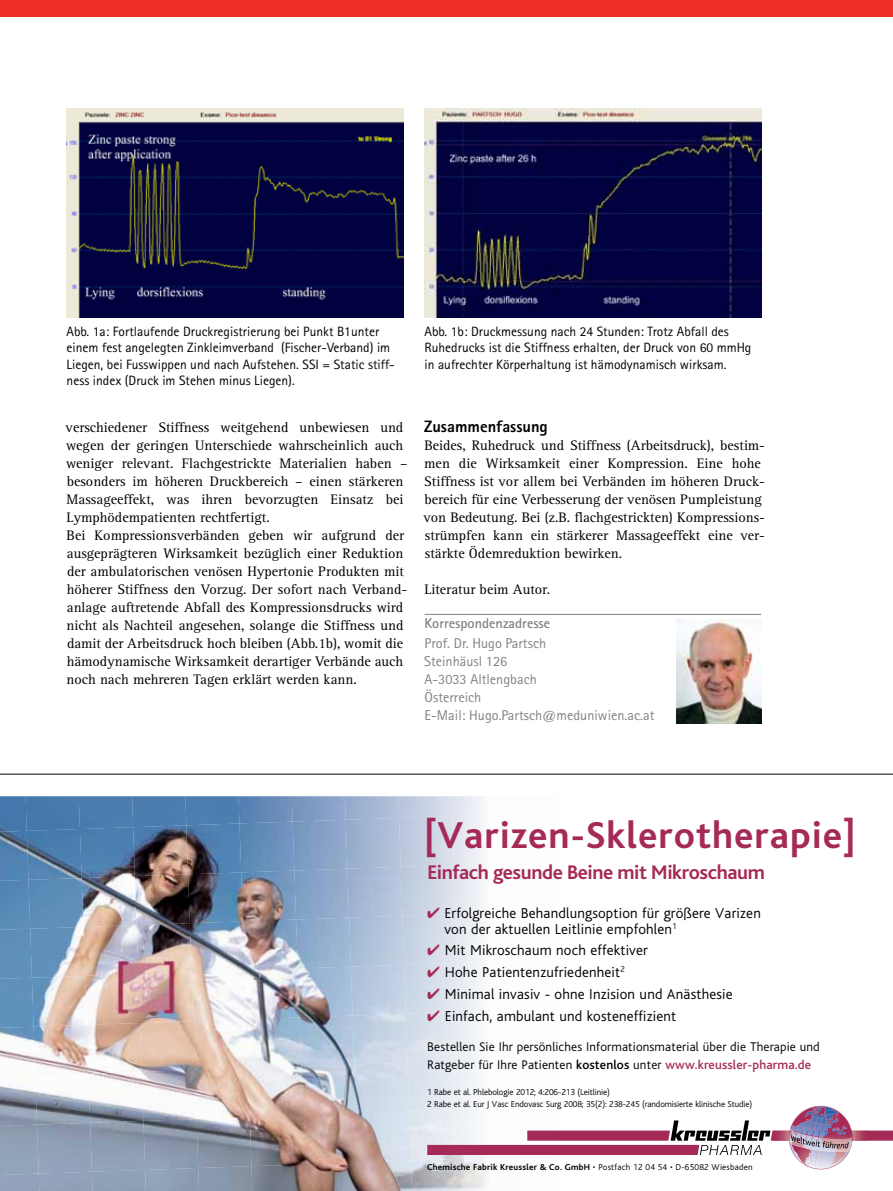
<style>
.page{position:relative;width:893px;height:1191px;background:#fff}
.page>*{position:absolute;margin:0;border:0;box-sizing:border-box;transform-origin:0 0}
.t1{font:700 39.15px "Bliss";letter-spacing:.025em;color:#a52a57}
.t2{font:700 20.7px "Bliss";letter-spacing:-.02em;color:#a52a57}
.t3{font:800 16.5px "Rotis Sans Serif Std";color:#000}
.t4{font:300 15px/15.9px "Bliss";letter-spacing:.01em;color:#000}
.t5{font:14.25px/18px "Rotis Serif Std";color:#000}
.t6{font:14.25px/18px "Rotis Sans Serif Std";color:#808285}
.t7{font:700 14.25px "Rotis Sans Serif Std";color:#808285}
.t8{font:13.5px/16.5px "Rotis Sans Serif Std";color:#000}
.t9{font:300 13.2px/17.9px "Bliss";letter-spacing:.01em;color:#000}
.t10{font:300 9px/12.1px "Bliss";letter-spacing:-.01em;color:#000}
.t11{font:700 9px "Bliss";letter-spacing:.02em;color:#000}
.s1{color:#a52a57}
.s2{font-weight:500}
.s3{font-weight:500;color:#a52a57}
.s4{font-weight:300}
</style>
<div class="page">
<div style="left:0;top:0;width:893px;height:17px;background:#ee2d29"></div>
<hr style="left:425px;top:614px;width:336px;height:1px;background:#808285">
<img style="left:676px;top:619px;width:85px;height:104px">
<div style="left:0;top:796px;width:79px;height:35px;background:#4679ac"></div>
<div style="left:79px;top:796px;width:53px;height:33px;background:#4b7dae"></div>
<div style="left:132px;top:796px;width:53px;height:31px;background:#4b7eaf"></div>
<img style="left:185px;top:796px;width:53px;height:29px">
<img style="left:238px;top:796px;width:54px;height:27px">
<img style="left:292px;top:796px;width:106px;height:25px">
<img style="left:398px;top:796px;width:53px;height:22px">
<img style="left:0;top:831px;width:27px;height:48px">
<img style="left:27px;top:829px;width:53px;height:50px">
<img style="left:80px;top:827px;width:53px;height:51px">
<img style="left:133px;top:825px;width:53px;height:51px">
<img style="left:186px;top:823px;width:53px;height:51px">
<img style="left:239px;top:821px;width:54px;height:51px">
<img style="left:293px;top:819px;width:53px;height:51px">
<img style="left:346px;top:818px;width:53px;height:50px">
<img style="left:399px;top:816px;width:53px;height:49px">
<img style="left:0;top:879px;width:28px;height:49px">
<img style="left:28px;top:878px;width:54px;height:50px">
<img style="left:82px;top:876px;width:53px;height:49px">
<img style="left:135px;top:874px;width:53px;height:51px">
<img style="left:188px;top:872px;width:53px;height:5px">
<img style="left:241px;top:870px;width:53px;height:7px">
<img style="left:294px;top:868px;width:53px;height:9px">
<img style="left:347px;top:865px;width:107px;height:50px">
<img style="left:0;top:928px;width:30px;height:49px">
<img style="left:30px;top:927px;width:53px;height:50px">
<img style="left:83px;top:925px;width:54px;height:50px">
<img style="left:137px;top:923px;width:43px;height:49px">
<img style="left:402px;top:914px;width:54px;height:50px">
<div style="left:0;top:977px;width:32px;height:49px;background:#5f91bb"></div>
<img style="left:32px;top:975px;width:53px;height:51px">
<img style="left:85px;top:974px;width:55px;height:49px">
<img style="left:140px;top:972px;width:40px;height:49px">
<img style="left:0;top:1026px;width:34px;height:37px">
<img style="left:34px;top:1024px;width:53px;height:49px">
<img style="left:87px;top:1023px;width:53px;height:50px">
<img style="left:140px;top:1021px;width:40px;height:51px">
<img style="left:0;top:1086px;width:35px;height:38px">
<img style="left:35px;top:1073px;width:53px;height:51px">
<img style="left:88px;top:1072px;width:54px;height:50px">
<img style="left:142px;top:1070px;width:38px;height:50px">
<img style="left:90px;top:1120px;width:53px;height:51px">
<img style="left:143px;top:1119px;width:37px;height:49px">
<img style="left:409px;top:1109px;width:18px;height:51px">
<div style="left:92px;top:1168px;width:88px;height:23px;background:#90a1b7"></div>
<img style="left:411px;top:1158px;width:53px;height:33px">
<img style="left:180px;top:877px;width:221px;height:314px">
<img style="left:114px;top:958px;width:64px;height:59px">
<svg style="left:427px;top:1105px;width:466px;height:64px"></svg>
<hr style="left:0;top:773px;width:893px;height:1px;background:#000">
<img style="left:67px;top:108px;width:336px;height:210px">
<img style="left:424px;top:108px;width:337px;height:210px">
<p class="t8" style="left:67px;top:323px;width:330px">Abb. 1a: Fortlaufende Druckregistrierung bei Punkt B1unter einem fest angelegten Zinkleimverband (Fischer-Verband) im Liegen, bei Fusswippen und nach Aufstehen. SSI = Static stiff&shy;ness index (Druck im Stehen minus Liegen).</p>
<p class="t8" style="left:424px;top:323px;width:328px">Abb. 1b: Druckmessung nach 24 Stunden: Trotz Abfall des<br>Ruhedrucks ist die Stiffness erhalten, der Druck von 60 mmHg in aufrechter Körperhaltung ist hämodynamisch wirksam.</p>
<p class="t5" style="left:66px;top:419px;width:343px">verschiedener Stiffness weitgehend unbewiesen und wegen der geringen Unterschiede wahrscheinlich auch weniger relevant. Flachgestrickte Materialien haben – besonders im höheren Druckbereich – einen stärkeren Massageeffekt, was ihren bevorzugten Einsatz bei Lymphödempatienten rechtfertigt.<br>Bei Kompressionsverbänden geben wir aufgrund der ausgeprägteren Wirksamkeit bezüglich einer Reduktion der ambulatorischen venösen Hypertonie Produkten mit höherer Stiffness den Vorzug. Der sofort nach Verband&shy;anlage auftretende Abfall des Kompressionsdrucks wird nicht als Nachteil angesehen, solange die Stiffness und damit der Arbeitsdruck hoch bleiben (Abb.1b), womit die hämodynamische Wirksamkeit derartiger Verbände auch noch nach mehreren Tagen erklärt werden kann.</p>
<p class="t3" style="left:424px;top:416px;width:125px">Zusammenfassung</p>
<p class="t5" style="left:423px;top:437px;width:343px">Beides, Ruhedruck und Stiffness (Arbeitsdruck), bestim&shy;men die Wirksamkeit einer Kompression. Eine hohe Stiffness ist vor allem bei Verbänden im höheren Druck&shy;bereich für eine Verbesserung der venösen Pumpleistung von Bedeutung. Bei (z.B. flachgestrickten) Kompressions&shy;strümpfen kann ein stärkerer Massageeffekt eine ver&shy;stärkte Ödemreduktion bewirken.</p>
<p class="t5" style="left:424px;top:581px;width:127px">Literatur beim Autor.</p>
<p class="t7" style="left:425px;top:613px;width:127px">Korrespondenzadresse</p>
<p class="t6" style="left:424px;top:634px;width:232px">Prof. Dr. Hugo Partsch<br>Steinhäusl 126<br>A-3033 Altlengbach<br>Österreich<br>E-Mail: Hugo.Partsch@meduniwien.ac.at</p>
<h1 class="t1" style="left:425px;top:815px;width:432px">[Varizen-Sklerotherapie]</h1>
<h2 class="t2" style="left:428px;top:861px;width:339px">Einfach gesunde Beine mit Mikroschaum</h2>
<p class="t4" style="left:444px;top:905px;width:318px;text-indent:-17px"><span class="s1">✔</span> Erfolgreiche Behandlungsoption für größere Varizen von der aktuellen Leitlinie empfohlen<sup>1</sup></p>
<p class="t4" style="left:427px;top:942px;width:222px"><span class="s1">✔</span> Mit Mikroschaum noch effektiver</p>
<p class="t4" style="left:427px;top:964px;width:199px"><span class="s1">✔</span> Hohe Patientenzufriedenheit<sup>2</sup></p>
<p class="t4" style="left:427px;top:986px;width:307px"><span class="s1">✔</span> Minimal invasiv - ohne Inzision und Anästhesie</p>
<p class="t4" style="left:427px;top:1008px;width:251px"><span class="s1">✔</span> Einfach, ambulant und kosteneffizient</p>
<p class="t9" style="left:427px;top:1037px;width:394px">Bestellen Sie Ihr persönliches Informationsmaterial über die Therapie und<br>Ratgeber für Ihre Patienten <span class="s2">kostenlos</span> unter <span class="s3">www.kreussler-pharma.de</span></p>
<p class="t10" style="left:427px;top:1086px;width:327px">1 Rabe et al. Phlebologie 2012; 4:206-213 (Leitlinie)<br>2 Rabe et al. Eur J Vasc Endovasc Surg 2008; 35(2): 238-245 (randomisierte klinische Studie)</p>
<p class="t11" style="left:427px;top:1162px;width:327px">Chemische Fabrik Kreussler &amp; Co. GmbH <span class="s4">• Postfach 12 04 54 • D-65082 Wiesbaden</span></p>
</div>
